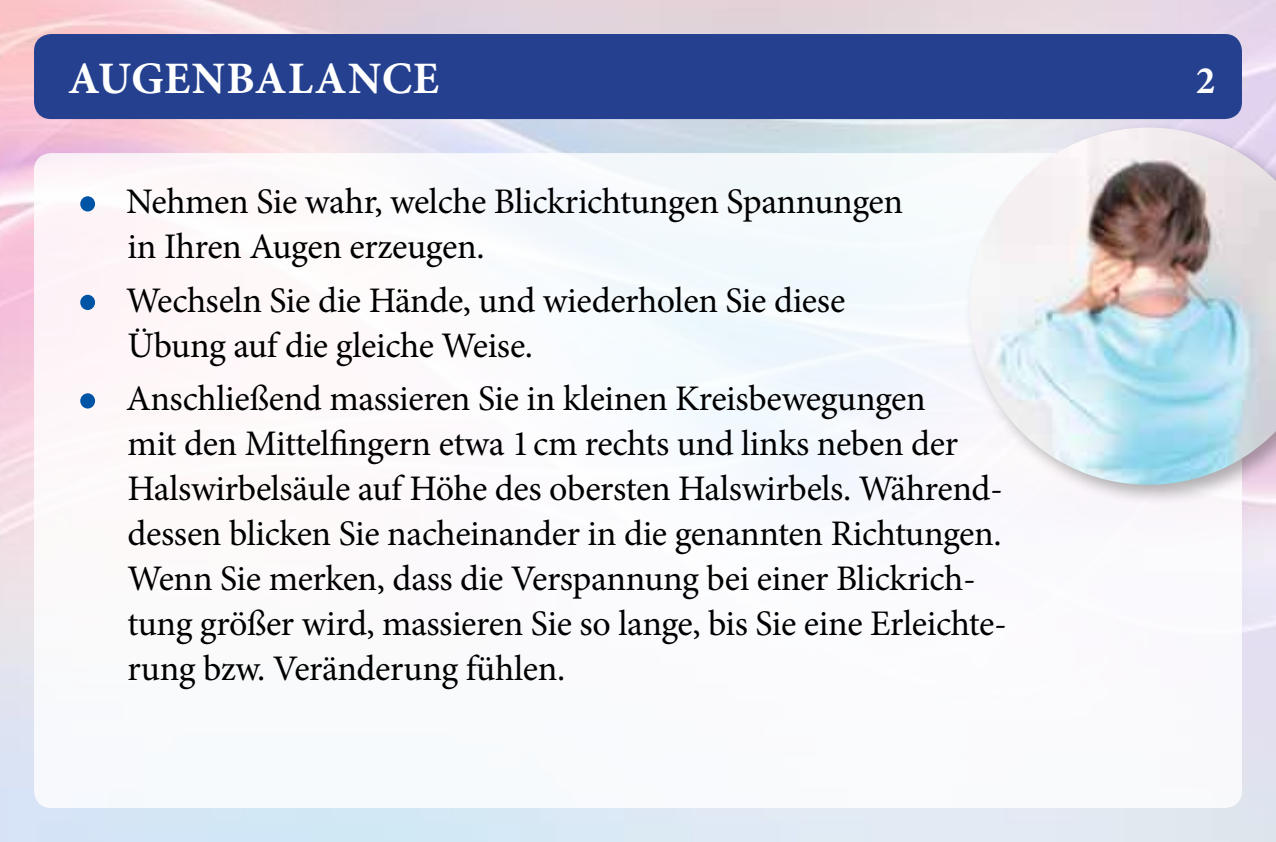
<style>
.page{position:relative;width:1276px;height:842px;background:#fff}
.page>*{position:absolute;margin:0;border:0;box-sizing:border-box;transform-origin:0 0}
.t1{font:700 45px "Minion Pro";letter-spacing:.01em;color:#fff}
.t2{font:700 39px "Minion Pro";color:#fff}
.t3{font:36px/45px "Minion Pro";letter-spacing:-.01em;color:#000}
.s1{font-size:57px;color:#0054a6}
</style>
<div class="page">
<img style="left:0;top:0;width:1276px;height:842px">
<div style="left:34px;top:34px;width:1208px;height:85px;background:#25408f;border-radius:17px"></div>
<div style="left:34px;top:153px;width:1208px;height:655px;background:#fff;border-radius:17px"></div>
<div style="left:963px;top:121px;width:313px;height:386px;background:#000;opacity:.3"></div>
<img style="left:969px;top:128px;width:307px;height:357px">
<p class="t1" style="left:68px;top:46px;width:372px">AUGENBALANCE</p>
<p class="t2" style="left:1195px;top:53px;width:21px">2</p>
<p class="t3" style="left:128px;top:179px;width:777px;text-indent:-51px"><span class="s1">•</span> Nehmen Sie wahr, welche Blickrichtungen Spannungen in Ihren Augen erzeugen.</p>
<p class="t3" style="left:128px;top:278px;width:719px;text-indent:-51px"><span class="s1">•</span> Wechseln Sie die Hände, und wiederholen Sie diese<br>Übung auf die gleiche Weise.</p>
<p class="t3" style="left:128px;top:376px;width:881px;text-indent:-51px"><span class="s1">•</span> Anschließend massieren Sie in kleinen Kreisbewegungen<br>mit den Mittelfingern etwa 1cm rechts und links neben der Halswirbelsäule auf Höhe des obersten Halswirbels. Während&shy;dessen blicken Sie nacheinander in die genannten Richtungen.<br>Wenn Sie merken, dass die Verspannung bei einer Blickrich&shy;tung größer wird, massieren Sie so lange, bis Sie eine Erleichte&shy;rung bzw. Veränderung fühlen.</p>
</div>
